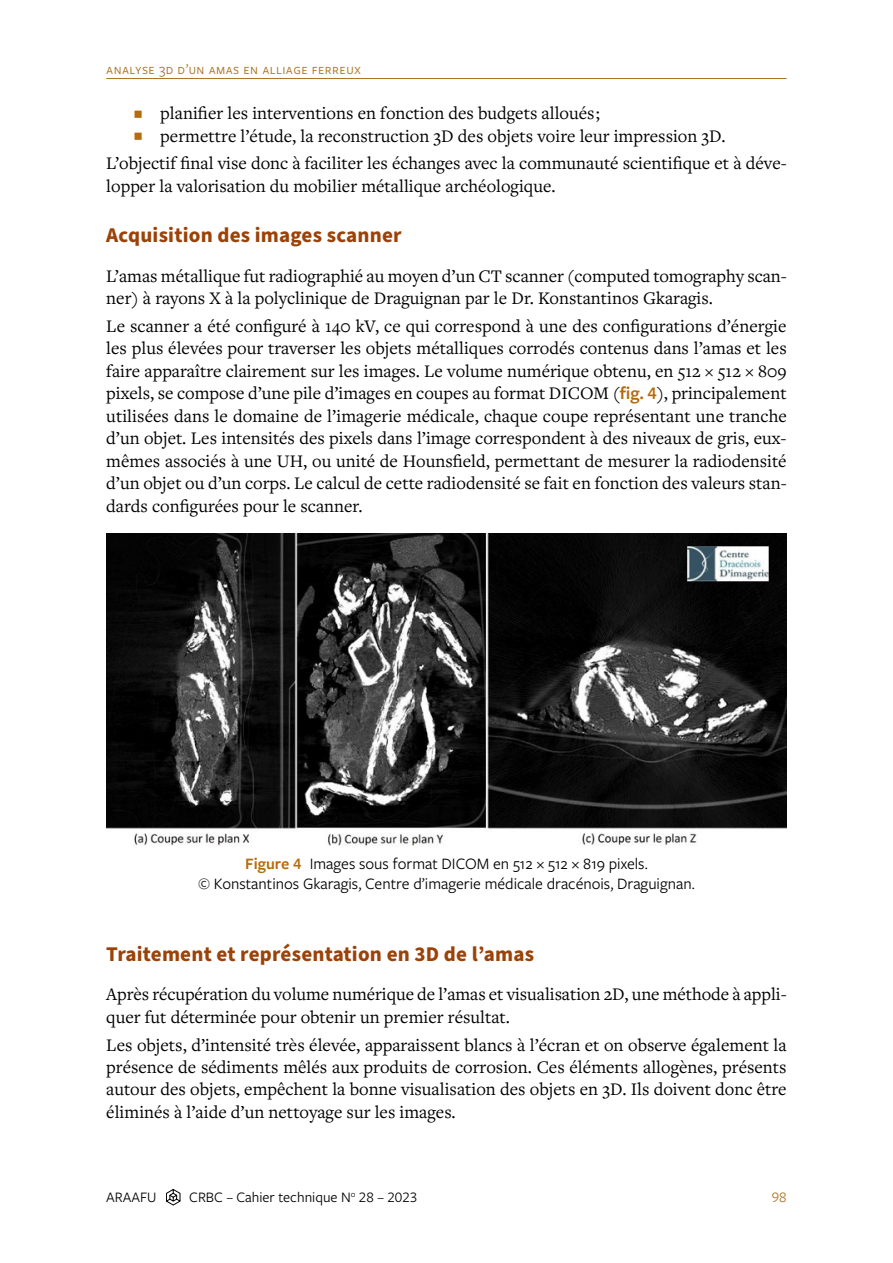
<style>
.page{position:relative;width:893px;height:1263px;background:#fff}
.page>*{position:absolute;margin:0;border:0;box-sizing:border-box;transform-origin:0 0}
.t1{font:700 21px "Source Sans Pro";letter-spacing:.01em;color:#9b4208}
.t2{font:18.3px/22.5px "Freight Text Pro";color:#000}
.t3{font:16.5px/19.5px "Freight Sans Pro";color:#000;text-align:center}
.t4{font:15px "Freight Sans Pro";letter-spacing:.025em;color:#a97223}
.t5{font:15px "Freight Sans Pro";color:#000}
.s1{color:#b66b0d}
.s2{font-family:"Freight Sans Pro";font-weight:600;color:#b66b0d}
.s3{font-weight:600;color:#b66b0d}
</style>
<div class="page">
<hr style="left:106px;top:78px;width:681px;height:1px;background:#a97223">
<svg style="left:166px;top:1189px;width:14px;height:16px"></svg>
<img style="left:106px;top:533px;width:681px;height:313px">
<p class="t4" style="left:106px;top:59px;width:256px">analyse 3d d’un amas en alliage ferreux</p>
<p class="t2" style="left:133px;top:101px;width:468px"><span class="s1">○</span> planifier les interventions en fonction des budgets alloués ;</p>
<p class="t2" style="left:106px;top:121px;width:682px;line-height:27.8px;text-indent:27px"><span class="s1">○</span> permettre l’étude, la reconstruction 3D des objets voire leur impression 3D.<br>L’objectif final vise donc à faciliter les échanges avec la communauté scientifique et à déve-</p>
<p class="t2" style="left:106px;top:174px;width:451px">lopper la valorisation du mobilier métallique archéologique.</p>
<p class="t1" style="left:106px;top:221px;width:297px">Acquisition des images scanner</p>
<p class="t2" style="left:106px;top:264px;width:682px">L’amas métallique fut radiographié au moyen d’un CT scanner (computed tomography scan&shy;ner) à rayons X à la polyclinique de Draguignan par le Dr. Konstantinos Gkaragis.</p>
<p class="t2" style="left:106px;top:314px;width:682px;text-align:justify">Le scanner a été configuré à 140 kV, ce qui correspond à une des configurations d’énergie les plus élevées pour traverser les objets métalliques corrodés contenus dans l’amas et les faire apparaître clairement sur les images. Le volume numérique obtenu, en 512 × 512 × 809 pixels, se compose d’une pile d’images en coupes au format DICOM (<span class="s2">fig. 4</span>), principalement utilisées dans le domaine de l’imagerie médicale, chaque coupe représentant une tranche d’un objet. Les intensités des pixels dans l’image correspondent à des niveaux de gris, eux&shy;mêmes associés à une UH, ou unité de Hounsfield, permettant de mesurer la radiodensité d’un objet ou d’un corps. Le calcul de cette radiodensité se fait en fonction des valeurs stan&shy;dards configurées pour le scanner.</p>
<p class="t3" style="left:198px;top:853px;width:498px"><span class="s3">Figure 4</span> Images sous format DICOM en 512 × 512 × 819 pixels.<br>© Konstantinos Gkaragis, Centre d’imagerie médicale dracénois, Draguignan.</p>
<p class="t1" style="left:106px;top:939px;width:429px">Traitement et représentation en 3D de l’amas</p>
<p class="t2" style="left:106px;top:982px;width:682px">Après récupération du volume numérique de l’amas et visualisation 2D, une méthode à appli&shy;quer fut déterminée pour obtenir un premier résultat.</p>
<p class="t2" style="left:106px;top:1033px;width:682px;text-align:justify">Les objets, d’intensité très élevée, apparaissent blancs à l’écran et on observe également la présence de sédiments mêlés aux produits de corrosion. Ces éléments allogènes, présents autour des objets, empêchent la bonne visualisation des objets en 3D. Ils doivent donc être éliminés à l’aide d’un nettoyage sur les images.</p>
<p class="t5" style="left:106px;top:1187px;width:52px">ARAAFU</p>
<p class="t5" style="left:189px;top:1187px;width:230px">CRBC – Cahier technique N<sup>o</sup> 28 – 2023</p>
<p class="t4" style="left:772px;top:1187px;width:16px">98</p>
</div>
